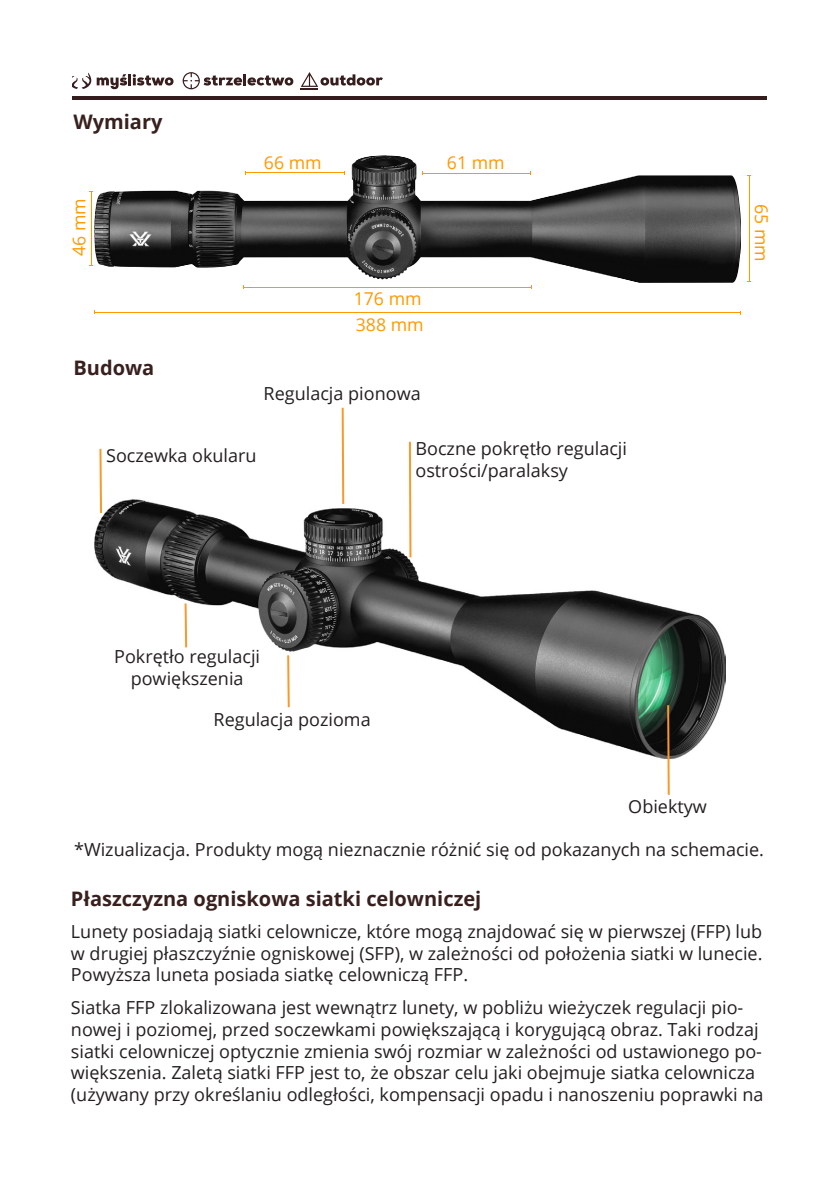
<style>
.page{position:relative;width:840px;height:1191px;background:#fff}
.page>*{position:absolute;margin:0;border:0;box-sizing:border-box;transform-origin:0 0}
.Nagłówek_mały{font:700 20px "Open Sans";color:#38201e}
.Tekst{font:18px/21.6px "Open Sans";color:#231f20}
.t1{font:17.6px/25.8px "Open Sans";color:#f90}
</style>
<div class="page">
<svg style="left:72px;top:72px;width:19px;height:17px"></svg>
<svg style="left:182px;top:72px;width:111px;height:17px"></svg>
<svg style="left:97px;top:74px;width:76px;height:15px"></svg>
<svg style="left:300px;top:72px;width:82px;height:17px"></svg>
<hr style="left:73px;top:97px;width:693px;height:3px;background:#361d1d">
<img style="left:94px;top:156px;width:646px;height:126px">
<hr style="left:245px;top:172px;width:99px;height:1px;background:#f90">
<hr style="left:94px;top:312px;width:645px;height:1px;background:#f90">
<hr style="left:748px;top:176px;width:1px;height:106px;background:#f90">
<hr style="left:91px;top:192px;width:1px;height:74px;background:#f90">
<hr style="left:243px;top:287px;width:288px;height:1px;background:#f90">
<hr style="left:421px;top:173px;width:109px;height:1px;background:#f90">
<img style="left:94px;top:484px;width:631px;height:286px">
<hr style="left:99px;top:449px;width:3px;height:64px;background:#f8992d">
<hr style="left:184px;top:603px;width:3px;height:44px;background:#f8992d">
<hr style="left:287px;top:655px;width:2px;height:52px;background:#f8992d">
<hr style="left:666px;top:705px;width:3px;height:90px;background:#f8992d">
<hr style="left:341px;top:408px;width:3px;height:96px;background:#f8992d">
<hr style="left:408px;top:442px;width:3px;height:115px;background:#f8992d">
<p class="Nagłówek_mały" style="left:73px;top:107px;width:91px">Wymiary</p>
<p class="t1" style="left:66px;top:256px;width:59px;rotate:-90deg">46 mm</p>
<p class="t1" style="left:264px;top:149px;width:59px">66 mm</p>
<p class="t1" style="left:446px;top:149px;width:59px">61 mm</p>
<p class="t1" style="left:353px;top:285px;width:71px">176 mm<br>388 mm</p>
<p class="Nagłówek_mały" style="left:73px;top:354px;width:82px">Budowa</p>
<p class="Tekst" style="left:106px;top:444px;width:152px">Soczewka okularu</p>
<p class="Tekst" style="left:263px;top:382px;width:158px">Regulacja pionowa</p>
<p class="Tekst" style="left:415px;top:437px;width:213px">Boczne pokrętło regulacji ostrości/paralaksy</p>
<p class="Tekst" style="left:114px;top:645px;width:147px;text-align:center">Pokrętło regulacji powiększenia</p>
<p class="Tekst" style="left:213px;top:707px;width:159px">Regulacja pozioma</p>
<p class="t1" style="left:774px;top:204px;width:59px;rotate:90deg">65 mm</p>
<p class="Tekst" style="left:628px;top:795px;width:80px">Obiektyw</p>
<p class="Tekst" style="left:74px;top:838px;width:691px">*Wizualizacja. Produkty mogą nieznacznie różnić się od pokazanych na schemacie.</p>
<p class="Nagłówek_mały" style="left:71px;top:884px;width:411px">Płaszczyzna ogniskowa siatki celowniczej</p>
<p class="Tekst" style="left:71px;top:920px;width:692px;text-align:justify">Lunety posiadają siatki celownicze, które mogą znajdować się w pierwszej (FFP) lub w drugiej płaszczyźnie ogniskowej (SFP), w zależności od położenia siatki w lunecie.<br>Powyższa luneta posiada siatkę celowniczą FFP.</p>
<p class="Tekst" style="left:71px;top:996px;width:693px">Siatka FFP zlokalizowana jest wewnątrz lunety, w pobliżu wieżyczek regulacji pio&shy;nowej i poziomej, przed soczewkami powiększającą i korygującą obraz. Taki rodzaj siatki celowniczej optycznie zmienia swój rozmiar w zależności od ustawionego po&shy;większenia. Zaletą siatki FFP jest to, że obszar celu jaki obejmuje siatka celownicza (używany przy określaniu odległości, kompensacji opadu i nanoszeniu poprawki na</p>
</div>
